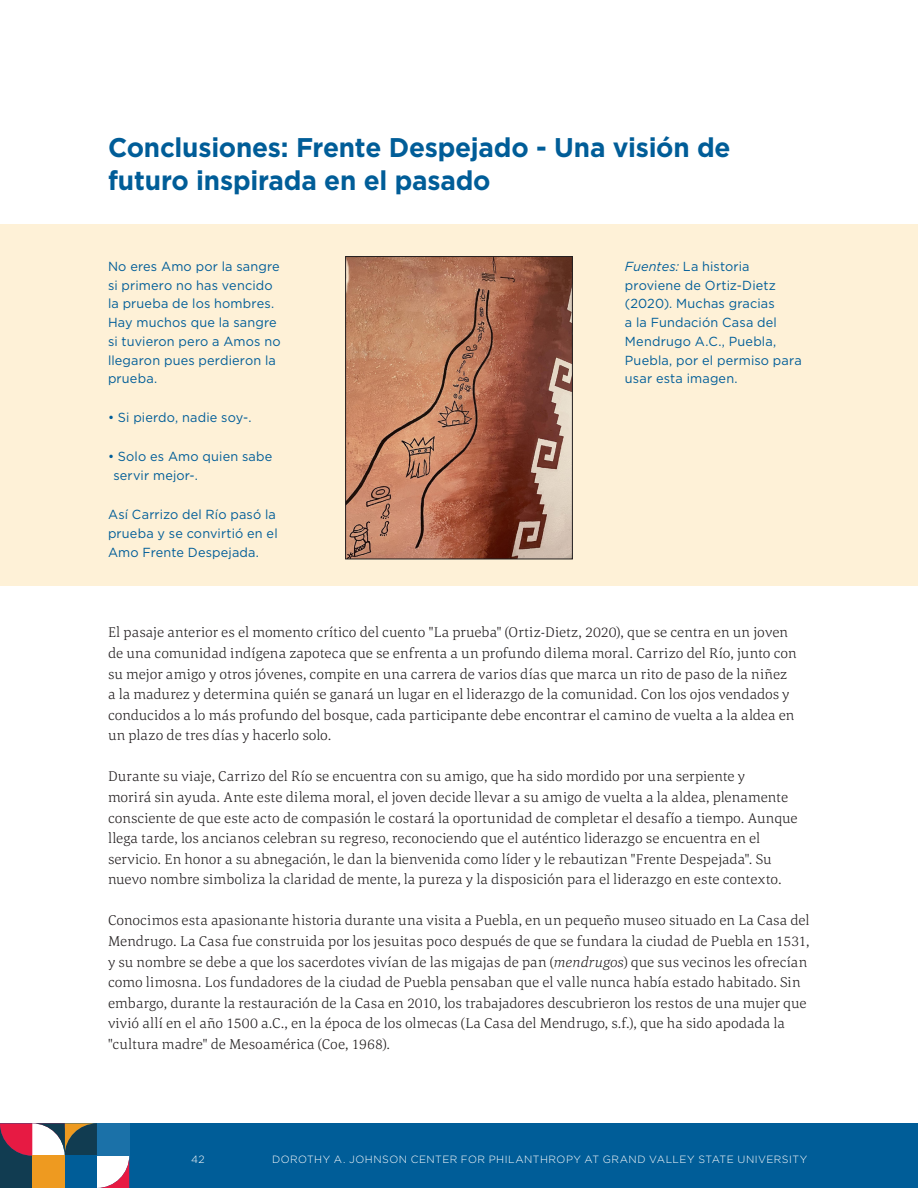
<style>
.page{position:relative;width:918px;height:1188px;background:#fff}
.page>*{position:absolute;margin:0;border:0;box-sizing:border-box;transform-origin:0 0}
.Header_1{font:700 27px/33px "Gotham";letter-spacing:-.01em;color:#005d98}
.Body_Text{font:300 14.7px/20.7px "Corda";letter-spacing:.005em;color:#231f20}
.Header_2{font:13.2px/18.8px "Gotham";letter-spacing:.015em;color:#005d98}
.t1{font:300 10.5px "Gotham";letter-spacing:.045em;color:#fff}
.s1{font-style:italic}
</style>
<div class="page">
<div style="left:0;top:1123px;width:918px;height:65px;background:#005d98"></div>
<svg style="left:0;top:1123px;width:129px;height:65px;background:#69718a"></svg>
<div style="left:32px;top:1156px;width:33px;height:32px;background:#ee9a20"></div>
<div style="left:0;top:224px;width:918px;height:361px;background:#fef1d7"></div>
<img style="left:347px;top:258px;width:224px;height:299px">
<div style="left:345px;top:256px;width:228px;height:303px;border:1px solid #231f20"></div>
<p class="Header_1" style="left:108px;top:130px;width:624px">Conclusiones: Frente Despejado - Una visión de futuro inspirada en el pasado</p>
<p class="Header_2" style="left:108px;top:257px;width:174px">No eres Amo por la sangre si primero no has vencido la prueba de los hombres.<br>Hay muchos que la sangre si tuvieron pero a Amos no llegaron pues perdieron la prueba.</p>
<p class="Header_2" style="left:108px;top:408px;width:145px">• Si pierdo, nadie soy-.</p>
<p class="Header_2" style="left:113px;top:447px;width:161px;text-indent:-5px">• Solo es Amo quien sabe servir mejor-.</p>
<p class="Header_2" style="left:108px;top:505px;width:171px">Así Carrizo del Río pasó la prueba y se convirtió en el<br>Amo Frente Despejada.</p>
<p class="Header_2" style="left:625px;top:257px;width:178px"><span class="s1">Fuentes:</span> La historia proviene de Ortiz-Dietz (2020). Muchas gracias<br>a la Fundación Casa del<br>Mendrugo A.C., Puebla,<br>Puebla, por el permiso para usar esta imagen.</p>
<p class="Body_Text" style="left:108px;top:622px;width:690px">El pasaje anterior es el momento crítico del cuento "La prueba" (Ortiz-Dietz, 2020), que se centra en un joven de una comunidad indígena zapoteca que se enfrenta a un profundo dilema moral. Carrizo del Río, junto con su mejor amigo y otros jóvenes, compite en una carrera de varios días que marca un rito de paso de la niñez a la madurez y determina quién se ganará un lugar en el liderazgo de la comunidad. Con los ojos vendados y conducidos a lo más profundo del bosque, cada participante debe encontrar el camino de vuelta a la aldea en un plazo de tres días y hacerlo solo.</p>
<p class="Body_Text" style="left:108px;top:766px;width:691px">Durante su viaje, Carrizo del Río se encuentra con su amigo, que ha sido mordido por una serpiente y<br>morirá sin ayuda. Ante este dilema moral, el joven decide llevar a su amigo de vuelta a la aldea, plenamente consciente de que este acto de compasión le costará la oportunidad de completar el desafío a tiempo. Aunque llega tarde, los ancianos celebran su regreso, reconociendo que el auténtico liderazgo se encuentra en el servicio. En honor a su abnegación, le dan la bienvenida como líder y le rebautizan "Frente Despejada". Su nuevo nombre simboliza la claridad de mente, la pureza y la disposición para el liderazgo en este contexto.</p>
<p class="Body_Text" style="left:108px;top:910px;width:703px">Conocimos esta apasionante historia durante una visita a Puebla, en un pequeño museo situado en La Casa del Mendrugo. La Casa fue construida por los jesuitas poco después de que se fundara la ciudad de Puebla en 1531, y su nombre se debe a que los sacerdotes vivían de las migajas de pan (<span class="s1">mendrugos</span>) que sus vecinos les ofrecían como limosna. Los fundadores de la ciudad de Puebla pensaban que el valle nunca había estado habitado. Sin embargo, durante la restauración de la Casa en 2010, los trabajadores descubrieron los restos de una mujer que vivió allí en el año 1500 a.C., en la época de los olmecas (La Casa del Mendrugo, s.f.), que ha sido apodada la "cultura madre" de Mesoamérica (Coe, 1968).</p>
<p class="t1" style="left:191px;top:1153px;width:15px">42</p>
<p class="t1" style="left:272px;top:1153px;width:537px">DOROTHY A. JOHNSON CENTER FOR PHILANTHROPY AT GRAND VALLEY STATE UNIVERSITY</p>
</div>
